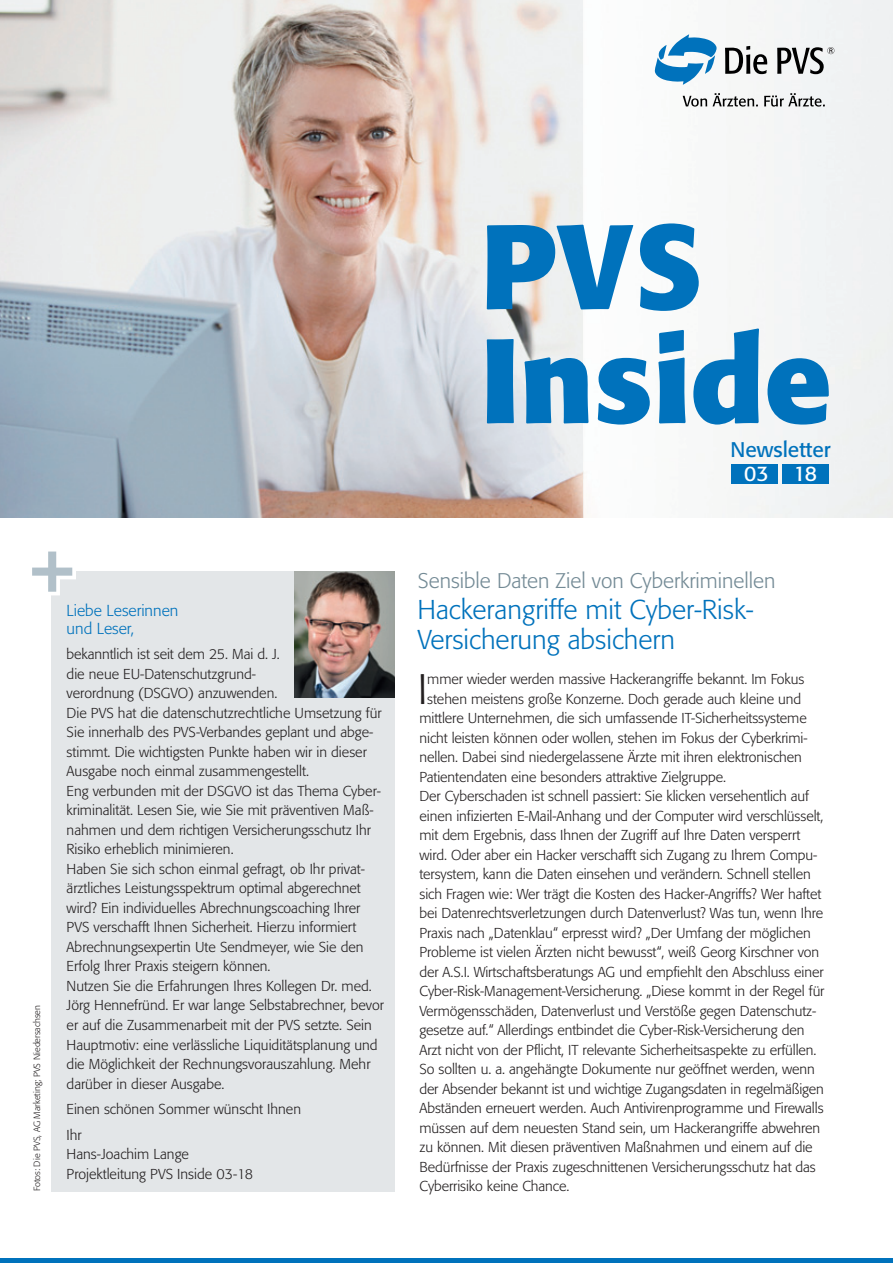
<style>
.page{position:relative;width:893px;height:1263px;background:#fff}
.page>*{position:absolute;margin:0;border:0;box-sizing:border-box;transform-origin:0 0}
.t1{font:700 118.65px/114px "Formata BQ";color:#0072bc}
.t2{font:300 42.3px "Formata";color:#231f20}
.t3{font:300 27px/30px "Formata";color:#0072bc}
.t4{font:300 21px "Formata";color:#738a95}
.t5{font:21px "Formata";color:#0072bc}
.t6{font:21px "Formata";color:#fff}
.t7{font:300 15.75px/18px "Formata BQ";color:#0072bc}
.t8{font:300 14.25px/19.5px "Formata";letter-spacing:-.005em;color:#231f20}
.t9{font:300 9px "Formata";color:#231f20}
</style>
<div class="page">
<img style="left:0;top:0;width:584px;height:517px">
<div style="left:51px;top:571px;width:343px;height:620px;background:#e3e6e8"></div>
<svg style="left:32px;top:551px;width:44px;height:44px"></svg>
<hr style="left:0;top:1259px;width:893px;height:4px;background:#0072bc">
<div style="left:584px;top:0;width:309px;height:517px;background:#f6f7f6"></div>
<svg style="left:655px;top:34px;width:62px;height:51px"></svg>
<svg style="left:725px;top:46px;width:42px;height:28px"></svg>
<svg style="left:777px;top:47px;width:57px;height:27px"></svg>
<svg style="left:683px;top:96px;width:24px;height:11px"></svg>
<svg style="left:713px;top:93px;width:45px;height:14px"></svg>
<svg style="left:764px;top:93px;width:61px;height:14px"></svg>
<div style="left:782px;top:464px;width:47px;height:20px;background:#0072bc"></div>
<div style="left:732px;top:464px;width:46px;height:20px;background:#0072bc"></div>
<img style="left:294px;top:571px;width:100px;height:127px">
<h1 class="t1" style="left:480px;top:219px;width:352px">PVS<br>Inside</h1>
<h3 class="t5" style="left:731px;top:440px;width:102px">Newsletter</h3>
<h3 class="t6" style="left:744px;top:464px;width:74px">03 18</h3>
<p class="t9" style="left:33px;top:1191px;width:188px;rotate:-90deg">Fotos: Die PVS, AG Marketing; PVS Niedersachsen</p>
<p class="t7" style="left:67px;top:602px;width:113px">Liebe Leserinnen und Leser,</p>
<p class="t8" style="left:67px;top:646px;width:319px">bekanntlich ist seit dem 25. Mai d. J.<br>die neue EU-Datenschutzgrund -<br>verordnung (DSGVO) anzuwenden.<br>Die PVS hat die datenschutzrechtliche Umsetzung für Sie innerhalb des PVS-Verbandes geplant und abge&shy;stimmt. Die wichtigsten Punkte haben wir in dieser Ausgabe noch einmal zusammengestellt.<br>Eng verbunden mit der DSGVO ist das Thema Cyber&shy;kriminalität. Lesen Sie, wie Sie mit präventiven Maß&shy;nahmen und dem richtigen Versicherungsschutz Ihr Risiko erheblich minimieren.<br>Haben Sie sich schon einmal gefragt, ob Ihr privat - ärztliches Leistungsspektrum optimal abgerechnet wird? Ein individuelles Abrechnungscoaching Ihrer PVS verschafft Ihnen Sicherheit. Hierzu informiert Abrechnungsexpertin Ute Sendmeyer, wie Sie den Erfolg Ihrer Praxis steigern können.<br>Nutzen Sie die Erfahrungen Ihres Kollegen Dr. med.<br>Jörg Hennefründ. Er war lange Selbstabrechner, bevor er auf die Zusammenarbeit mit der PVS setzte. Sein Hauptmotiv: eine verlässliche Liquiditätsplanung und die Möglichkeit der Rechnungsvorauszahlung. Mehr darüber in dieser Ausgabe.</p>
<p class="t8" style="left:67px;top:1097px;width:236px;line-height:25.5px">Einen schönen Sommer wünscht Ihnen<br>Ihr</p>
<p class="t8" style="left:67px;top:1145px;width:188px">Hans-Joachim Lange<br>Projektleitung PVS Inside 03-18</p>
<h3 class="t4" style="left:418px;top:571px;width:359px">Sensible Daten Ziel von Cyberkriminellen</h3>
<h3 class="t3" style="left:417px;top:596px;width:338px">Hackerangriffe mit Cyber-Risk-<br>Versicherung absichern</h3>
<p class="t8" style="left:427px;top:670px;width:378px">mmer wieder werden massive Hackerangriffe bekannt. Im Fokus</p>
<p class="t8" style="left:427px;top:690px;width:375px">stehen meistens große Konzerne. Doch gerade auch kleine und</p>
<p class="t8" style="left:419px;top:709px;width:389px">mittlere Unternehmen, die sich umfassende IT-Sicherheitssysteme</p>
<p class="t8" style="left:419px;top:729px;width:390px">nicht leisten können oder wollen, stehen im Fokus der Cyberkrimi-</p>
<p class="t8" style="left:419px;top:748px;width:384px">nellen. Dabei sind niedergelassene Ärzte mit ihren elektronischen</p>
<p class="t8" style="left:419px;top:768px;width:308px">Patientendaten eine besonders attraktive Zielgruppe.</p>
<p class="t8" style="left:419px;top:787px;width:391px">Der Cyberschaden ist schnell passiert: Sie klicken versehentlich auf</p>
<p class="t8" style="left:419px;top:807px;width:405px">einen infizierten E-Mail-Anhang und der Computer wird verschlüsselt,</p>
<p class="t8" style="left:419px;top:826px;width:382px">mit dem Ergebnis, dass Ihnen der Zugriff auf Ihre Daten versperrt</p>
<p class="t8" style="left:419px;top:846px;width:399px">wird. Oder aber ein Hacker verschafft sich Zugang zu Ihrem Compu-</p>
<p class="t8" style="left:419px;top:865px;width:393px">tersystem, kann die Daten einsehen und verändern. Schnell stellen</p>
<p class="t8" style="left:419px;top:885px;width:403px">sich Fragen wie: Wer trägt die Kosten des Hacker-Angriffs? Wer haftet</p>
<p class="t8" style="left:419px;top:904px;width:405px">bei Datenrechtsverletzungen durch Datenverlust? Was tun, wenn Ihre</p>
<p class="t8" style="left:419px;top:924px;width:393px">Praxis nach „Datenklau“ erpresst wird? „Der Umfang der möglichen</p>
<p class="t8" style="left:419px;top:943px;width:401px">Probleme ist vielen Ärzten nicht bewusst“, weiß Georg Kirschner von</p>
<p class="t8" style="left:419px;top:963px;width:406px">der A.S.I. Wirtschaftsberatungs AG und empfiehlt den Abschluss einer</p>
<p class="t8" style="left:419px;top:982px;width:406px">Cyber-Risk-Management-Versicherung. „Diese kommt in der Regel für</p>
<p class="t8" style="left:419px;top:1002px;width:398px">Vermögensschäden, Datenverlust und Verstöße gegen Datenschutz-</p>
<p class="t8" style="left:419px;top:1021px;width:387px">gesetze auf.“ Allerdings entbindet die Cyber-Risk-Versicherung den</p>
<p class="t8" style="left:419px;top:1041px;width:399px">Arzt nicht von der Pflicht, IT relevante Sicherheitsaspekte zu erfüllen.</p>
<p class="t8" style="left:419px;top:1060px;width:397px">So sollten u. a. angehängte Dokumente nur geöffnet werden, wenn</p>
<p class="t8" style="left:419px;top:1080px;width:406px">der Absender bekannt ist und wichtige Zugangsdaten in regelmäßigen</p>
<p class="t8" style="left:419px;top:1099px;width:406px">Abständen erneuert werden. Auch Antivirenprogramme und Firewalls</p>
<p class="t8" style="left:419px;top:1119px;width:402px">müssen auf dem neuesten Stand sein, um Hackerangriffe abwehren</p>
<p class="t8" style="left:419px;top:1138px;width:395px">zu können. Mit diesen präventiven Maßnahmen und einem auf die</p>
<p class="t8" style="left:419px;top:1158px;width:398px">Bedürfnisse der Praxis zugeschnittenen Versicherungsschutz hat das</p>
<p class="t8" style="left:419px;top:1177px;width:151px">Cyberrisiko keine Chance.</p>
<h2 class="t2" style="left:418px;top:670px;width:11px">I</h2>
</div>
